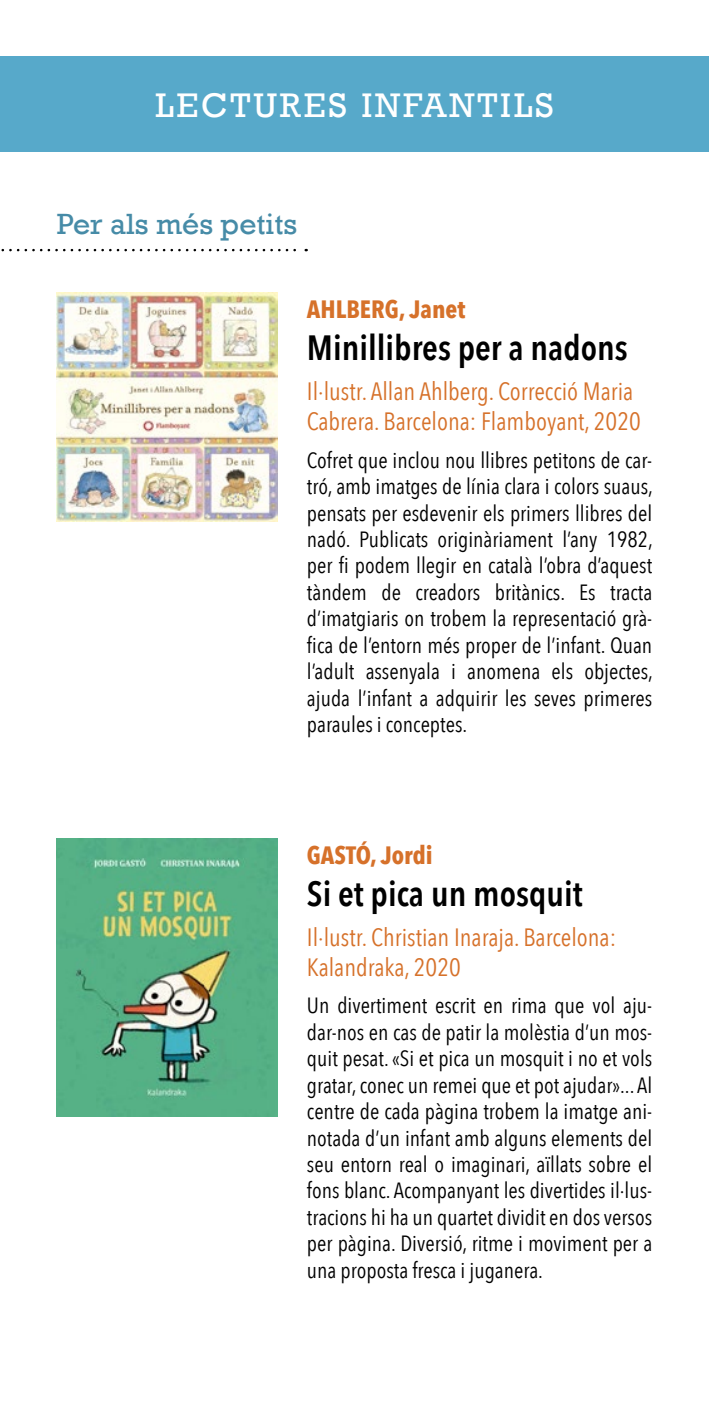
<style>
.page{position:relative;width:709px;height:1418px;background:#fff}
.page>*{position:absolute;margin:0;border:0;box-sizing:border-box;transform-origin:0 0}
.t1{font:600 35px "Avenir Next Condensed";color:#000}
.t2{font:35px "Rockwell";letter-spacing:.08em;color:#fff}
.t3{font:30px "Rockwell";color:#468ba7}
.t4{font:25px/30px "Avenir Next Condensed";color:#d6712a}
.t5{font:700 25px "Avenir Next Condensed";color:#d6712a}
.t6{font:22px/26.5px "Avenir Next Condensed";color:#000;text-align:justify}
</style>
<div class="page">
<img style="left:56px;top:293px;width:221px;height:228px">
<div style="left:0;top:57px;width:709px;height:95px;background:#57a9ca"></div>
<svg style="left:1px;top:249px;width:306px;height:2px"></svg>
<img style="left:57px;top:838px;width:220px;height:278px">
<h1 class="t2" style="left:155px;top:85px;width:400px">LECTURES INFANTILS</h1>
<h2 class="t3" style="left:57px;top:206px;width:242px">PER ALS MÉS PETITS</h2>
<p class="t5" style="left:307px;top:294px;width:160px">AHLBERG, Janet</p>
<h1 class="t1" style="left:307px;top:317px;width:322px">Minillibres per a nadons</h1>
<p class="t4" style="left:307px;top:375px;width:335px">Il·lustr. Allan Ahlberg. Correcció Maria<br>Cabrera. Barcelona: Flamboyant, 2020</p>
<p class="t6" style="left:307px;top:446px;width:347px">Cofret que inclou nou llibres petitons de car&shy;tró, amb imatges de línia clara i colors suaus, pensats per esdevenir els primers llibres del nadó. Publicats originàriament l’any 1982, per fi podem llegir en català l’obra d’aquest tàndem de creadors britànics. Es tracta d’imatgiaris on trobem la representació grà&shy;fica de l’entorn més proper de l’infant. Quan l’adult assenyala i anomena els objectes, ajuda l’infant a adquirir les seves primeres paraules i conceptes.</p>
<p class="t5" style="left:307px;top:839px;width:127px">GASTÓ, Jordi</p>
<h1 class="t1" style="left:307px;top:863px;width:277px">Si et pica un mosquit</h1>
<p class="t4" style="left:307px;top:920px;width:311px">Il·lustr. Christian Inaraja. Barcelona:<br>Kalandraka, 2020</p>
<p class="t6" style="left:307px;top:991px;width:347px">Un divertiment escrit en rima que vol aju&shy;dar-nos en cas de patir la molèstia d’un mos&shy;quit pesat. «Si et pica un mosquit i no et vols gratar, conec un remei que et pot ajudar»... Al centre de cada pàgina trobem la imatge ani&shy;notada d’un infant amb alguns elements del seu entorn real o imaginari, aïllats sobre el fons blanc. Acompanyant les divertides il·lus&shy;tracions hi ha un quartet dividit en dos versos per pàgina. Diversió, ritme i moviment per a una proposta fresca i juganera.</p>
</div>
